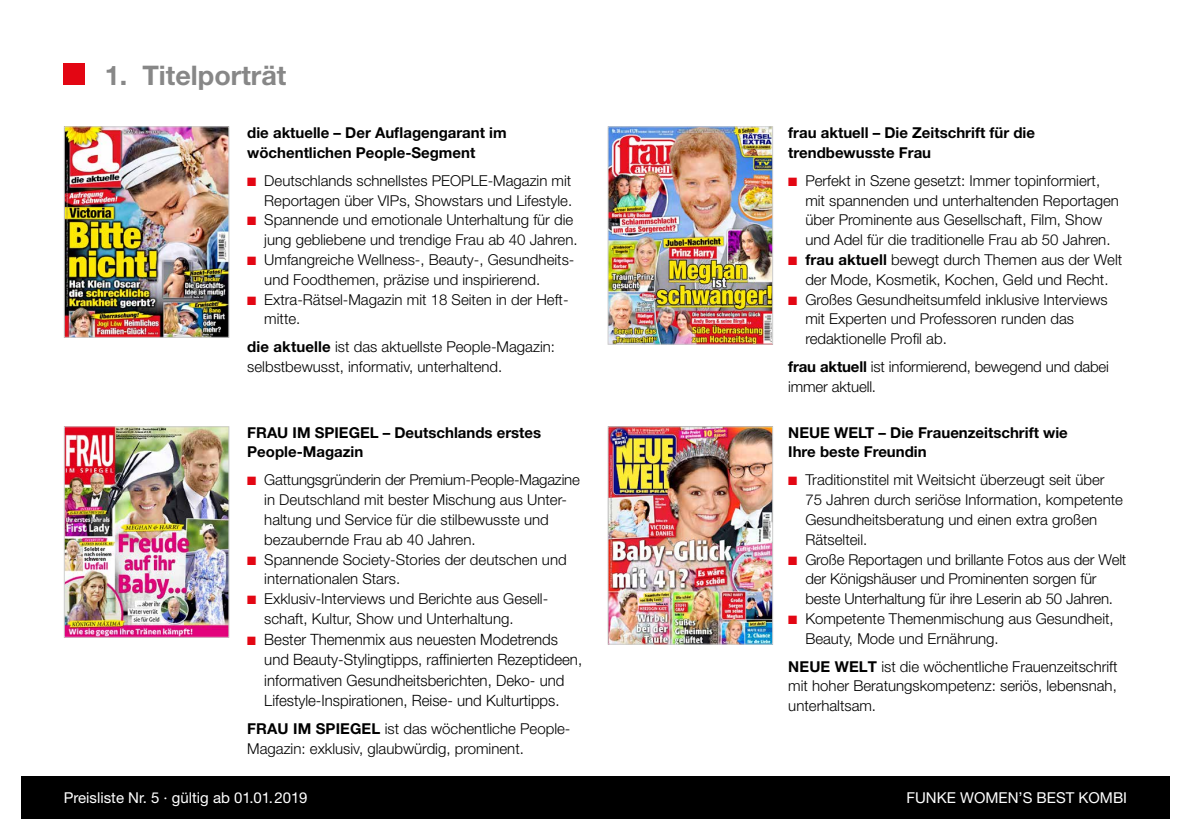
<style>
.page{position:relative;width:1191px;height:840px;background:#fff}
.page>*{position:absolute;margin:0;border:0;box-sizing:border-box;transform-origin:0 0}
.t1{font:700 27px "Helvetica Neue";color:#878787}
.t2{font:300 15.6px/20.6px "Helvetica Neue";color:#000;scale:.96 1}
.t3{font:300 15px/19.8px "Helvetica Neue";color:#000}
.t4{font:700 15px/19.8px "Helvetica Neue";color:#000}
.t5{font:15px "Helvetica Neue";color:#fff}
.s1{color:#e30613}
.s2{font-weight:700}
</style>
<div class="page">
<div style="left:21px;top:775px;width:1148px;height:43px;background:#000"></div>
<div style="left:64px;top:64px;width:21px;height:21px;background:#e30613"></div>
<img style="left:609px;top:128px;width:162px;height:214px">
<div style="left:607px;top:126px;width:166px;height:218px;border:1px solid #cecece"></div>
<img style="left:66px;top:128px;width:161px;height:207px">
<div style="left:64px;top:126px;width:165px;height:211px;border:1px solid #cecece"></div>
<img style="left:66px;top:428px;width:161px;height:207px">
<div style="left:64px;top:426px;width:165px;height:211px;border:1px solid #cecece"></div>
<img style="left:609px;top:428px;width:162px;height:214px">
<div style="left:607px;top:426px;width:166px;height:218px;border:1px solid #cecece"></div>
<h1 class="t1" style="left:105px;top:59px;width:183px">1. Titelporträt</h1>
<p class="t4" style="left:247px;top:122px;width:261px">die aktuelle – Der Auflagengarant im wöchentlichen People-Segment</p>
<p class="t3" style="left:247px;top:170px;width:326px;text-align:right"><span class="s1">■</span> Deutschlands schnellstes PEOPLE-Magazin mit<br>Reportagen über VIPs, Showstars und Lifestyle.</p>
<p class="t3" style="left:247px;top:210px;width:332px;text-align:right"><span class="s1">■</span> Spannende und emotionale Unterhaltung für die jung gebliebene und trendige Frau ab 40 Jahren.</p>
<p class="t3" style="left:264px;top:249px;width:312px;text-indent:-17px"><span class="s1">■</span> Umfangreiche Wellness-, Beauty-, Gesundheits&shy;und Foodthemen, präzise und inspirierend.</p>
<p class="t3" style="left:264px;top:289px;width:306px;text-indent:-17px"><span class="s1">■</span> Extra-Rätsel-Magazin mit 18 Seiten in der Heft&shy;mitte.</p>
<p class="t3" style="left:247px;top:336px;width:309px"><span class="s2">die aktuelle</span> ist das aktuellste People-Magazin: selbstbewusst, informativ, unterhaltend.</p>
<p class="t4" style="left:247px;top:421px;width:295px">FRAU IM SPIEGEL – Deutschlands erstes<br>People-Magazin</p>
<p class="t3" style="left:264px;top:469px;width:317px;text-indent:-17px"><span class="s1">■</span> Gattungsgründerin der Premium-People-Magazine in Deutschland mit bester Mischung aus Unter&shy;haltung und Service für die stilbewusste und bezaubernde Frau ab 40 Jahren.</p>
<p class="t3" style="left:264px;top:548px;width:304px;text-indent:-17px"><span class="s1">■</span> Spannende Society-Stories der deutschen und internationalen Stars.</p>
<p class="t3" style="left:264px;top:588px;width:285px;text-indent:-17px"><span class="s1">■</span> Exklusiv-Interviews und Berichte aus Gesell&shy;schaft, Kultur, Show und Unterhaltung.</p>
<p class="t2" style="left:264px;top:628px;width:333px;text-indent:-17px"><span class="s1">■</span> Bester Themenmix aus neuesten Modetrends und Beauty-Stylingtipps, raffinierten Rezeptideen, informativen Gesundheitsberichten, Deko- und Lifestyle-Inspirationen, Reise- und Kulturtipps.</p>
<p class="t3" style="left:247px;top:718px;width:325px"><span class="s2">FRAU IM SPIEGEL</span> ist das wöchentliche People-<br>Magazin: exklusiv, glaubwürdig, prominent.</p>
<p class="t4" style="left:788px;top:122px;width:248px">frau aktuell – Die Zeitschrift für die trendbewusste Frau</p>
<p class="t3" style="left:805px;top:170px;width:315px;text-indent:-17px"><span class="s1">■</span> Perfekt in Szene gesetzt: Immer topinformiert, mit spannenden und unterhaltenden Reportagen über Prominente aus Gesellschaft, Film, Show und Adel für die traditionelle Frau ab 50 Jahren.</p>
<p class="t3" style="left:788px;top:249px;width:335px;text-align:center"><span class="s1">■</span> <span class="s2">frau aktuell</span> bewegt durch Themen aus der Welt der Mode, Kosmetik, Kochen, Geld und Recht.</p>
<p class="t3" style="left:805px;top:289px;width:304px;text-indent:-17px"><span class="s1">■</span> Großes Gesundheitsumfeld inklusive Interviews mit Experten und Professoren runden das redaktionelle Profil ab.</p>
<p class="t3" style="left:788px;top:356px;width:322px"><span class="s2">frau aktuell</span> ist informierend, bewegend und dabei immer aktuell.</p>
<p class="t4" style="left:788px;top:421px;width:281px">NEUE WELT – Die Frauenzeitschrift wie<br>Ihre beste Freundin</p>
<p class="t3" style="left:805px;top:469px;width:319px;text-indent:-17px"><span class="s1">■</span> Traditionstitel mit Weitsicht überzeugt seit über 75 Jahren durch seriöse Information, kompetente Gesundheitsberatung und einen extra großen Rätselteil.</p>
<p class="t3" style="left:805px;top:548px;width:322px;text-indent:-17px"><span class="s1">■</span> Große Reportagen und brillante Fotos aus der Welt der Königshäuser und Prominenten sorgen für beste Unterhaltung für ihre Leserin ab 50 Jahren.</p>
<p class="t3" style="left:805px;top:608px;width:310px;text-indent:-17px"><span class="s1">■</span> Kompetente Themenmischung aus Gesundheit,<br>Beauty, Mode und Ernährung.</p>
<p class="t3" style="left:788px;top:655px;width:331px;text-align:justify"><span class="s2">NEUE WELT</span> ist die wöchentliche Frauenzeitschrift mit hoher Beratungskompetenz: seriös, lebensnah, unterhaltsam.</p>
<p class="t5" style="left:64px;top:788px;width:245px">Preisliste Nr. 5 · gültig ab 01.01.2019</p>
<p class="t5" style="left:906px;top:788px;width:222px">FUNKE WOMEN’S BEST KOMBI</p>
</div>
